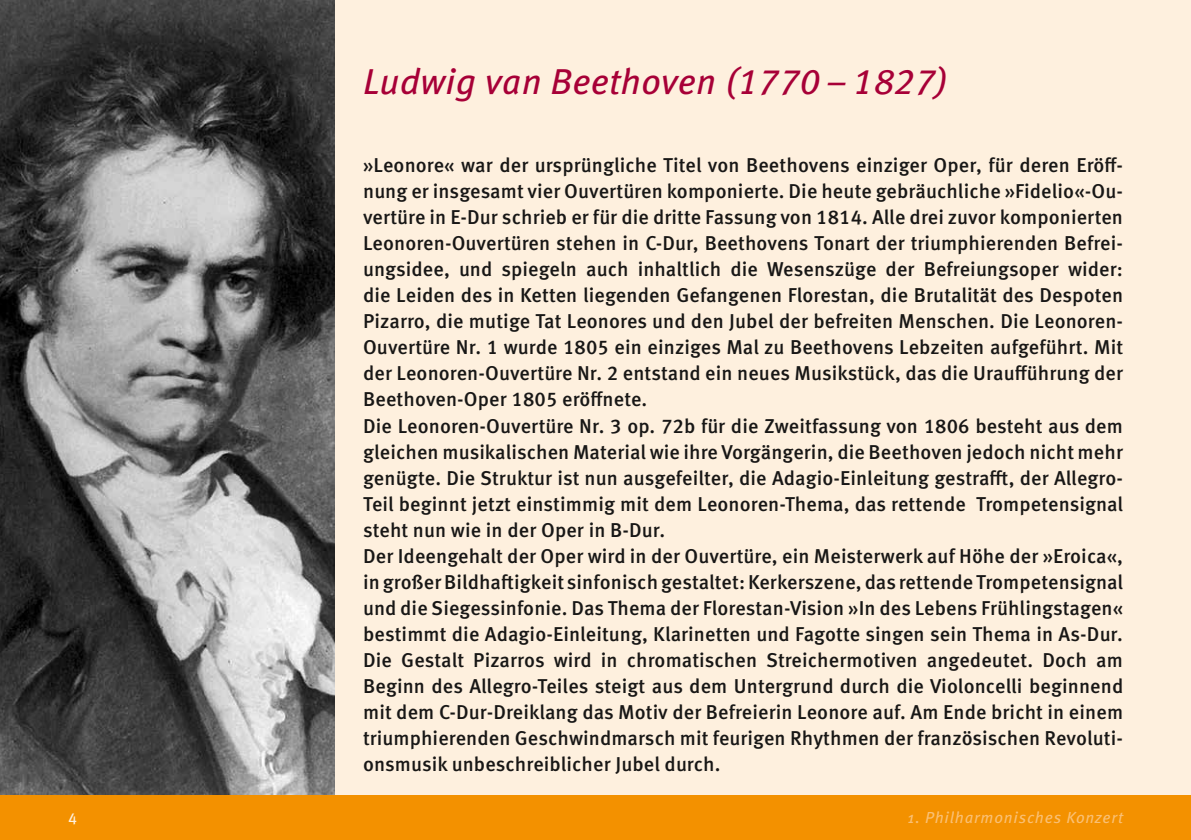
<style>
.page{position:relative;width:1191px;height:840px;background:#fff}
.page>*{position:absolute;margin:0;border:0;box-sizing:border-box;transform-origin:0 0}
.t1{font:italic 36px "Meta Pro";letter-spacing:.01em;color:#a70037}
.t2{font:500 20px/26px "Meta Pro";letter-spacing:.005em;color:#181716}
.t3{font:italic 16px "Meta Pro";letter-spacing:.05em;color:#fac074}
.t4{font:16px "Meta Pro";color:#fef0de}
</style>
<div class="page">
<div style="left:0;top:0;width:1191px;height:839px;background:#fef0de"></div>
<img style="left:0;top:0;width:334px;height:795px">
<div style="left:0;top:795px;width:1191px;height:44px;background:#f39100"></div>
<h1 class="t1" style="left:363px;top:54px;width:586px">Ludwig van Beethoven (1770–1827)</h1>
<p class="t2" style="left:363px;top:151px;width:761px">»Leonore« war der ursprüngliche Titel von Beethovens einziger Oper, für deren Eröff&shy;nung er insgesamt vier Ouvertüren komponierte. Die heute gebräuchliche »Fidelio«-Ou&shy;vertüre in E-Dur schrieb er für die dritte Fassung von 1814. Alle drei zuvor komponierten Leonoren-Ouvertüren stehen in C-Dur, Beethovens Tonart der triumphierenden Befrei&shy;ungsidee, und spiegeln auch inhaltlich die Wesenszüge der Befreiungsoper wider: die Leiden des in Ketten liegenden Gefangenen Florestan, die Brutalität des Despoten Pizarro, die mutige Tat Leonores und den Jubel der befreiten Menschen. Die Leonoren-Ouvertüre Nr. 1 wurde 1805 ein einziges Mal zu Beethovens Lebzeiten aufgeführt. Mit der Leonoren-Ouvertüre Nr. 2 entstand ein neues Musikstück, das die Uraufführung der Beethoven-Oper 1805 eröffnete.<br>Die Leonoren-Ouvertüre Nr. 3 op. 72b für die Zweitfassung von 1806 besteht aus dem gleichen musikalischen Material wie ihre Vorgängerin, die Beethoven jedoch nicht mehr genügte. Die Struktur ist nun ausgefeilter, die Adagio-Einleitung gestrafft, der Allegro-Teil beginnt jetzt einstimmig mit dem Leonoren-Thema, das rettende Trompetensignal steht nun wie in der Oper in B-Dur.<br>Der Ideengehalt der Oper wird in der Ouvertüre, ein Meisterwerk auf Höhe der »Eroica«, in großer Bildhaftigkeit sinfonisch gestaltet: Kerkerszene, das rettende Trompetensignal und die Siegessinfonie. Das Thema der Florestan-Vision »In des Lebens Frühlingstagen« bestimmt die Adagio-Einleitung, Klarinetten und Fagotte singen sein Thema in As-Dur.<br>Die Gestalt Pizarros wird in chromatischen Streichermotiven angedeutet. Doch am Beginn des Allegro-Teiles steigt aus dem Untergrund durch die Violoncelli beginnend mit dem C-Dur-Dreiklang das Motiv der Befreierin Leonore auf. Am Ende bricht in einem triumphierenden Geschwindmarsch mit feurigen Rhythmen der französischen Revoluti&shy;onsmusik unbeschreiblicher Jubel durch.</p>
<p class="t4" style="left:68px;top:805px;width:11px">4</p>
<p class="t3" style="left:907px;top:805px;width:217px">1. Philharmonisches Konzert</p>
</div>
